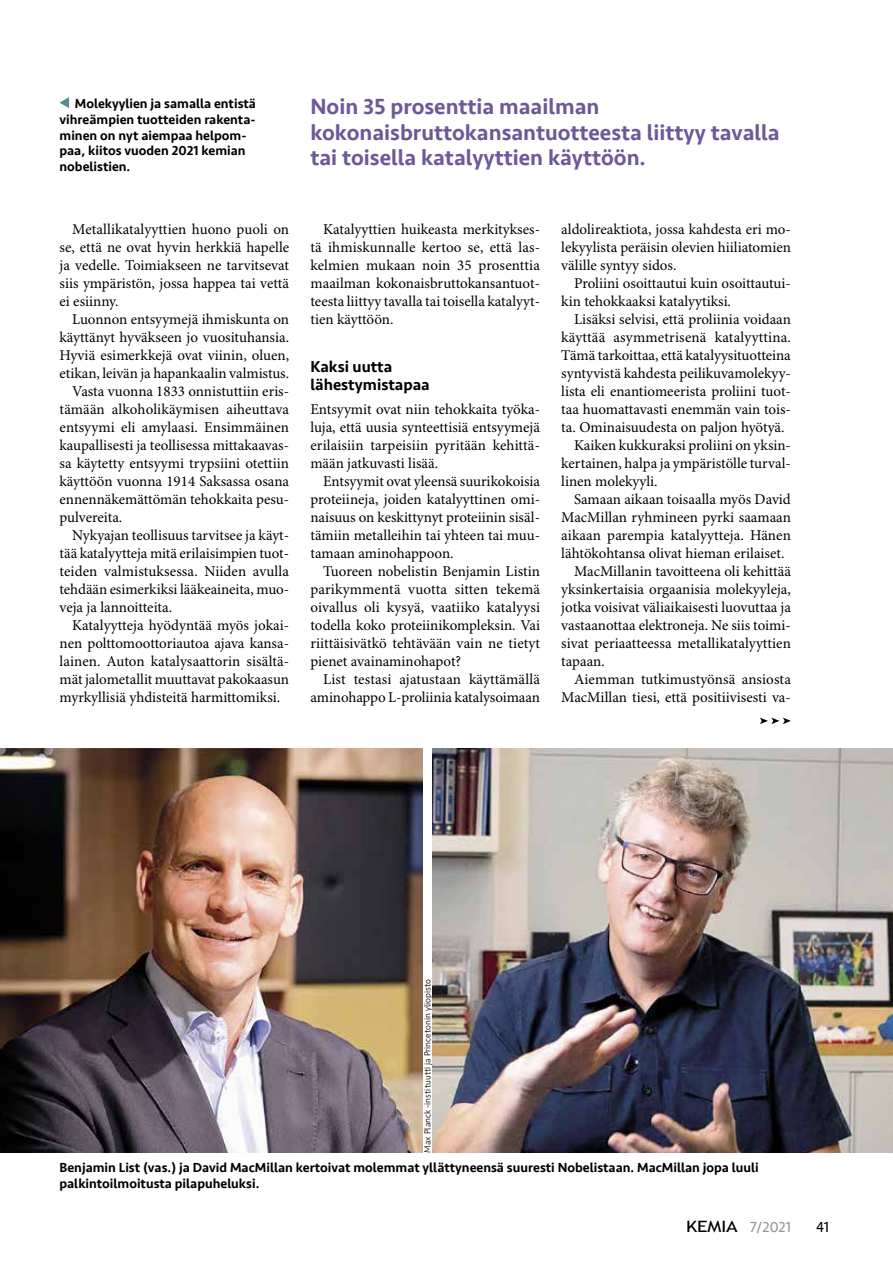
<style>
.page{position:relative;width:893px;height:1263px;background:#fff}
.page>*{position:absolute;margin:0;border:0;box-sizing:border-box;transform-origin:0 0}
.t1{font:500 22.5px/25.5px "Seravek";color:#6e589a}
.t2{font:500 16.2px/18.9px "Seravek";color:#000}
.t3{font:15px/18px "Minion Pro";color:#000;text-align:justify}
.t4{font:15px "Seravek";color:#939393}
.t5{font:15px "Seravek";color:#000}
.t6{font:500 13.5px/15.8px "Seravek";color:#000}
.t7{font:300 9px "Seravek";color:#000}
.s1{font-family:"Trebuchet MS";font-size:15.6px;color:#000}
</style>
<div class="page">
<svg style="left:60px;top:97px;width:9px;height:11px"></svg>
<img style="left:0;top:748px;width:422px;height:404px">
<img style="left:433px;top:748px;width:460px;height:404px">
<svg style="left:760px;top:718px;width:31px;height:6px"></svg>
<p class="t6" style="left:60px;top:96px;width:198px;text-indent:15px">Molekyylien ja samalla entistä vihreämpien tuotteiden rakenta&shy;minen on nyt aiempaa helpom&shy;paa, kiitos vuoden 2021 kemian nobelistien.</p>
<p class="t3" style="left:60px;top:221px;width:231px;text-indent:13px">Metallikatalyyttien huono puoli on se, että ne ovat hyvin herkkiä hapelle ja vedelle. Toimiakseen ne tarvitsevat siis ympäristön, jossa happea tai vettä ei esiinny.</p>
<p class="t3" style="left:72px;top:311px;width:218px">Luonnon entsyymejä ihmiskunta on</p>
<p class="t3" style="left:60px;top:329px;width:231px">käyttänyt hyväkseen jo vuosituhansia.</p>
<p class="t3" style="left:60px;top:347px;width:231px">Hyviä esimerkkejä ovat viinin, oluen,</p>
<p class="t3" style="left:60px;top:365px;width:231px">etikan, leivän ja hapankaalin valmistus.</p>
<p class="t3" style="left:72px;top:383px;width:218px">Vasta vuonna 1833 onnistuttiin eris-</p>
<p class="t3" style="left:60px;top:401px;width:231px">tämään alkoholikäymisen aiheuttava</p>
<p class="t3" style="left:60px;top:419px;width:231px">entsyymi eli amylaasi. Ensimmäinen</p>
<p class="t3" style="left:60px;top:437px;width:231px">kaupallisesti ja teollisessa mittakaavas-</p>
<p class="t3" style="left:60px;top:455px;width:231px">sa käytetty entsyymi trypsiini otettiin</p>
<p class="t3" style="left:60px;top:473px;width:231px">käyttöön vuonna 1914 Saksassa osana</p>
<p class="t3" style="left:60px;top:491px;width:231px">ennennäkemättömän tehokkaita pesu-</p>
<p class="t3" style="left:60px;top:509px;width:64px">pulvereita.</p>
<p class="t3" style="left:72px;top:527px;width:218px">Nykyajan teollisuus tarvitsee ja käyt-</p>
<p class="t3" style="left:60px;top:545px;width:231px">tää katalyytteja mitä erilaisimpien tuot-</p>
<p class="t3" style="left:60px;top:563px;width:231px">teiden valmistuksessa. Niiden avulla</p>
<p class="t3" style="left:60px;top:581px;width:231px">tehdään esimerkiksi lääkeaineita, muo-</p>
<p class="t3" style="left:60px;top:599px;width:114px">veja ja lannoitteita.</p>
<p class="t3" style="left:72px;top:617px;width:218px">Katalyytteja hyödyntää myös jokai-</p>
<p class="t3" style="left:60px;top:635px;width:231px">nen polttomoottoriautoa ajava kansa-</p>
<p class="t3" style="left:60px;top:653px;width:231px">lainen. Auton katalysaattorin sisältä-</p>
<p class="t3" style="left:60px;top:671px;width:231px">mät jalometallit muuttavat pakokaasun</p>
<p class="t3" style="left:60px;top:689px;width:222px">myrkyllisiä yhdisteitä harmittomiksi.</p>
<h1 class="t1" style="left:310px;top:94px;width:471px">Noin 35 prosenttia maailman kokonaisbruttokansantuotteesta liittyy tavalla tai toisella katalyyttien käyttöön.</h1>
<p class="t3" style="left:310px;top:221px;width:231px;text-indent:13px">Katalyyttien huikeasta merkitykses&shy;tä ihmiskunnalle kertoo se, että las&shy;kelmien mukaan noin 35 prosenttia maailman kokonaisbruttokansantuot&shy;teesta liittyy tavalla tai toisella katalyyt&shy;tien käyttöön.</p>
<p class="t2" style="left:310px;top:357px;width:121px">Kaksi uutta lähestymistapaa</p>
<p class="t3" style="left:310px;top:401px;width:231px">Entsyymit ovat niin tehokkaita työka&shy;luja, että uusia synteettisiä entsyymejä erilaisiin tarpeisiin pyritään kehittä&shy;mään jatkuvasti lisää.</p>
<p class="t3" style="left:310px;top:473px;width:231px;text-indent:13px">Entsyymit ovat yleensä suurikokoisia proteiineja, joiden katalyyttinen omi&shy;naisuus on keskittynyt proteiinin sisäl&shy;tämiin metalleihin tai yhteen tai muu&shy;tamaan aminohappoon.</p>
<p class="t3" style="left:310px;top:563px;width:231px;text-indent:13px">Tuoreen nobelistin Benjamin Listin parikymmentä vuotta sitten tekemä oivallus oli kysyä, vaatiiko katalyysi todella koko proteiinikompleksin. Vai riittäisivätkö tehtävään vain ne tietyt pienet avainaminohapot?</p>
<p class="t3" style="left:310px;top:671px;width:231px;text-align:right">List testasi ajatustaan käyttämällä aminohappo L-proliinia katalysoimaan</p>
<p class="t3" style="left:561px;top:221px;width:231px">aldolireaktiota, jossa kahdesta eri mo&shy;lekyylista peräisin olevien hiiliatomien välille syntyy sidos.</p>
<p class="t3" style="left:561px;top:275px;width:231px;text-indent:13px">Proliini osoittautui kuin osoittautui&shy;kin tehokkaaksi katalyytiksi.</p>
<p class="t3" style="left:574px;top:311px;width:218px">Lisäksi selvisi, että proliinia voidaan</p>
<p class="t3" style="left:561px;top:329px;width:231px">käyttää asymmetrisenä katalyyttina.</p>
<p class="t3" style="left:561px;top:347px;width:231px">Tämä tarkoittaa, että katalyysituotteina</p>
<p class="t3" style="left:561px;top:365px;width:231px">syntyvistä kahdesta peilikuvamolekyy-</p>
<p class="t3" style="left:561px;top:383px;width:231px">lista eli enantiomeerista proliini tuot-</p>
<p class="t3" style="left:561px;top:401px;width:231px">taa huomattavasti enemmän vain tois-</p>
<p class="t3" style="left:561px;top:419px;width:225px">ta. Ominaisuudesta on paljon hyötyä.</p>
<p class="t3" style="left:574px;top:437px;width:218px">Kaiken kukkuraksi proliini on yksin-</p>
<p class="t3" style="left:561px;top:455px;width:231px">kertainen, halpa ja ympäristölle turval-</p>
<p class="t3" style="left:561px;top:473px;width:98px">linen molekyyli.</p>
<p class="t3" style="left:574px;top:491px;width:218px">Samaan aikaan toisaalla myös David</p>
<p class="t3" style="left:561px;top:509px;width:231px">MacMillan ryhmineen pyrki saamaan</p>
<p class="t3" style="left:561px;top:527px;width:231px">aikaan parempia katalyytteja. Hänen</p>
<p class="t3" style="left:561px;top:545px;width:225px">lähtökohtansa olivat hieman erilaiset.</p>
<p class="t3" style="left:574px;top:563px;width:218px">MacMillanin tavoitteena oli kehittää</p>
<p class="t3" style="left:561px;top:581px;width:231px">yksinkertaisia orgaanisia molekyyleja,</p>
<p class="t3" style="left:561px;top:599px;width:231px">jotka voisivat väliaikaisesti luovuttaa ja</p>
<p class="t3" style="left:561px;top:617px;width:231px">vastaanottaa elektroneja. Ne siis toimi-</p>
<p class="t3" style="left:561px;top:635px;width:231px">sivat periaatteessa metallikatalyyttien</p>
<p class="t3" style="left:561px;top:653px;width:45px">tapaan.</p>
<p class="t3" style="left:574px;top:671px;width:218px">Aiemman tutkimustyönsä ansiosta</p>
<p class="t3" style="left:561px;top:689px;width:231px">MacMillan tiesi, että positiivisesti va-</p>
<p class="t7" style="left:422px;top:1152px;width:175px;rotate:-90deg">Max Planck -instituutti ja Princetonin yliopisto</p>
<p class="t6" style="left:60px;top:1160px;width:701px">Benjamin List (vas.) ja David MacMillan kertoivat molemmat yllättyneensä suuresti Nobelistaan. MacMillan jopa luuli palkintoilmoitusta pilapuheluksi.</p>
<p class="t4" style="left:686px;top:1215px;width:106px"><span class="s1">KEMIA</span> 7/2021</p>
<p class="t5" style="left:816px;top:1215px;width:14px">41</p>
</div>
